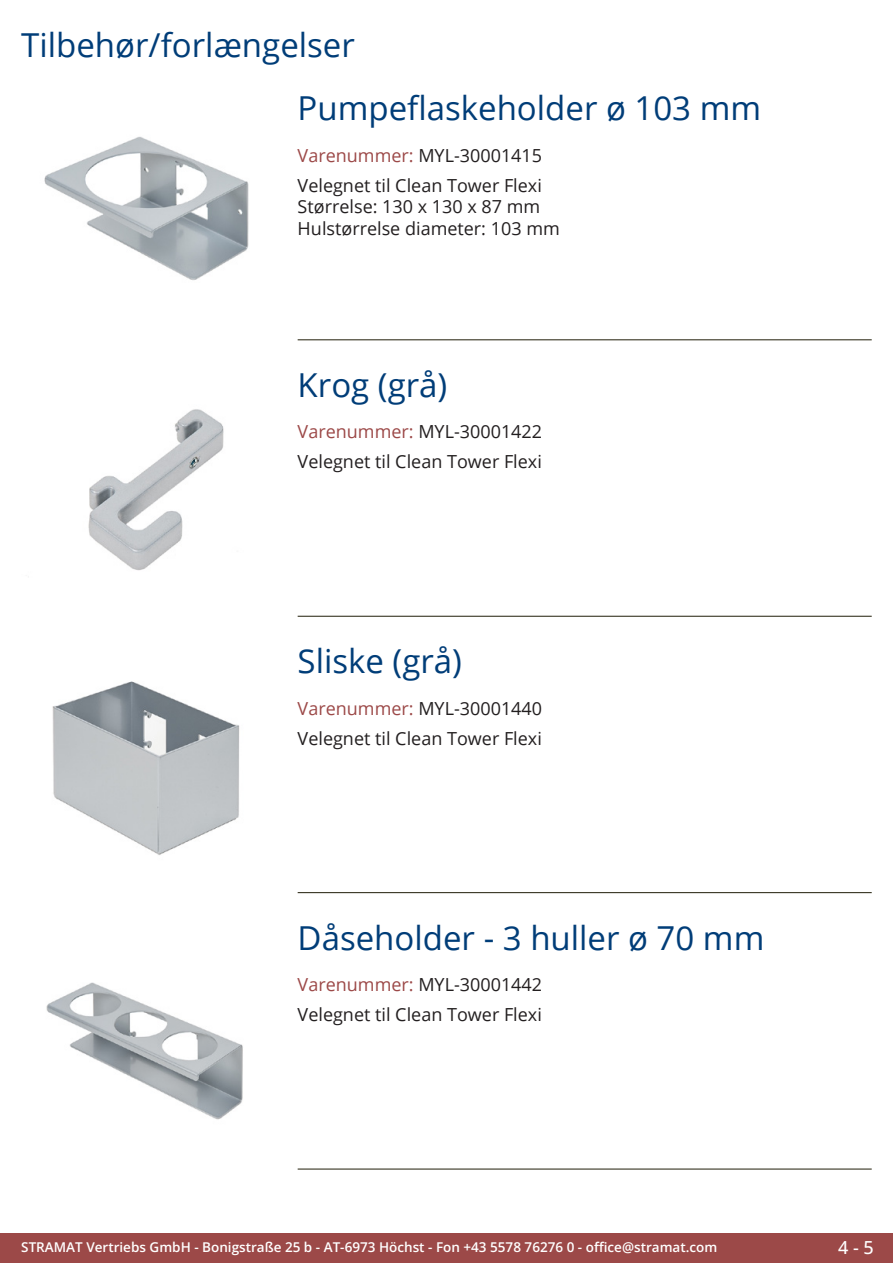
<style>
.page{position:relative;width:893px;height:1263px;background:#fff}
.page>*{position:absolute;margin:0;border:0;box-sizing:border-box;transform-origin:0 0}
.Produkttitel{font:33px "Open Sans";color:#003d78}
.RastTitel{font:33px "Open Sans";color:#003d78}
.Beschreibung_Text{font:18px/21.6px "Open Sans";color:#231f20}
.TechDaten_Überschrif{font:18px "Open Sans";color:#231f20}
.t1{font:500 18px "Open Sans";color:#fff}
.t2{font:600 13.5px "Open Sans";color:#fff}
.s1{color:#9c4948}
</style>
<div class="page">
<div style="left:0;top:1233px;width:893px;height:30px;background:#9c4948"></div>
<hr style="left:298px;top:340px;width:574px;height:1px;background:#201d08">
<hr style="left:298px;top:616px;width:574px;height:1px;background:#201d08">
<hr style="left:298px;top:892px;width:574px;height:1px;background:#201d08">
<hr style="left:298px;top:1169px;width:574px;height:1px;background:#201d08">
<img style="left:44px;top:136px;width:205px;height:145px">
<img style="left:88px;top:409px;width:136px;height:162px">
<img style="left:52px;top:681px;width:188px;height:174px">
<img style="left:46px;top:982px;width:197px;height:138px">
<p class="RastTitel" style="left:21px;top:22px;width:335px">Tilbehør/forlængelser</p>
<p class="Produkttitel" style="left:298px;top:86px;width:465px">Pumpeflaskeholder ø 103 mm</p>
<p class="TechDaten_Überschrif" style="left:298px;top:143px;width:246px"><span class="s1">Varenummer:</span> MYL-30001415</p>
<p class="Beschreibung_Text" style="left:298px;top:174px;width:264px">Velegnet til Clean Tower Flexi<br>Størrelse: 130 x 130 x 87 mm<br>Hulstørrelse diameter: 103 mm</p>
<p class="Produkttitel" style="left:298px;top:362px;width:151px">Krog (grå)</p>
<p class="TechDaten_Überschrif" style="left:298px;top:420px;width:246px"><span class="s1">Varenummer:</span> MYL-30001422</p>
<p class="Beschreibung_Text" style="left:298px;top:450px;width:246px">Velegnet til Clean Tower Flexi</p>
<p class="Produkttitel" style="left:298px;top:638px;width:166px">Sliske (grå)</p>
<p class="TechDaten_Überschrif" style="left:298px;top:696px;width:246px"><span class="s1">Varenummer:</span> MYL-30001440</p>
<p class="Beschreibung_Text" style="left:298px;top:727px;width:246px">Velegnet til Clean Tower Flexi</p>
<p class="Produkttitel" style="left:298px;top:915px;width:468px">Dåseholder - 3 huller ø 70 mm</p>
<p class="TechDaten_Überschrif" style="left:298px;top:972px;width:246px"><span class="s1">Varenummer:</span> MYL-30001442</p>
<p class="Beschreibung_Text" style="left:298px;top:1003px;width:246px">Velegnet til Clean Tower Flexi</p>
<p class="t2" style="left:21px;top:1238px;width:698px">STRAMAT Vertriebs GmbH - Bonigstraße 25 b - AT-6973 Höchst - Fon +43 5578 76276 0 - office@stramat.com</p>
<p class="t1" style="left:838px;top:1234px;width:37px">4 - 5</p>
</div>
